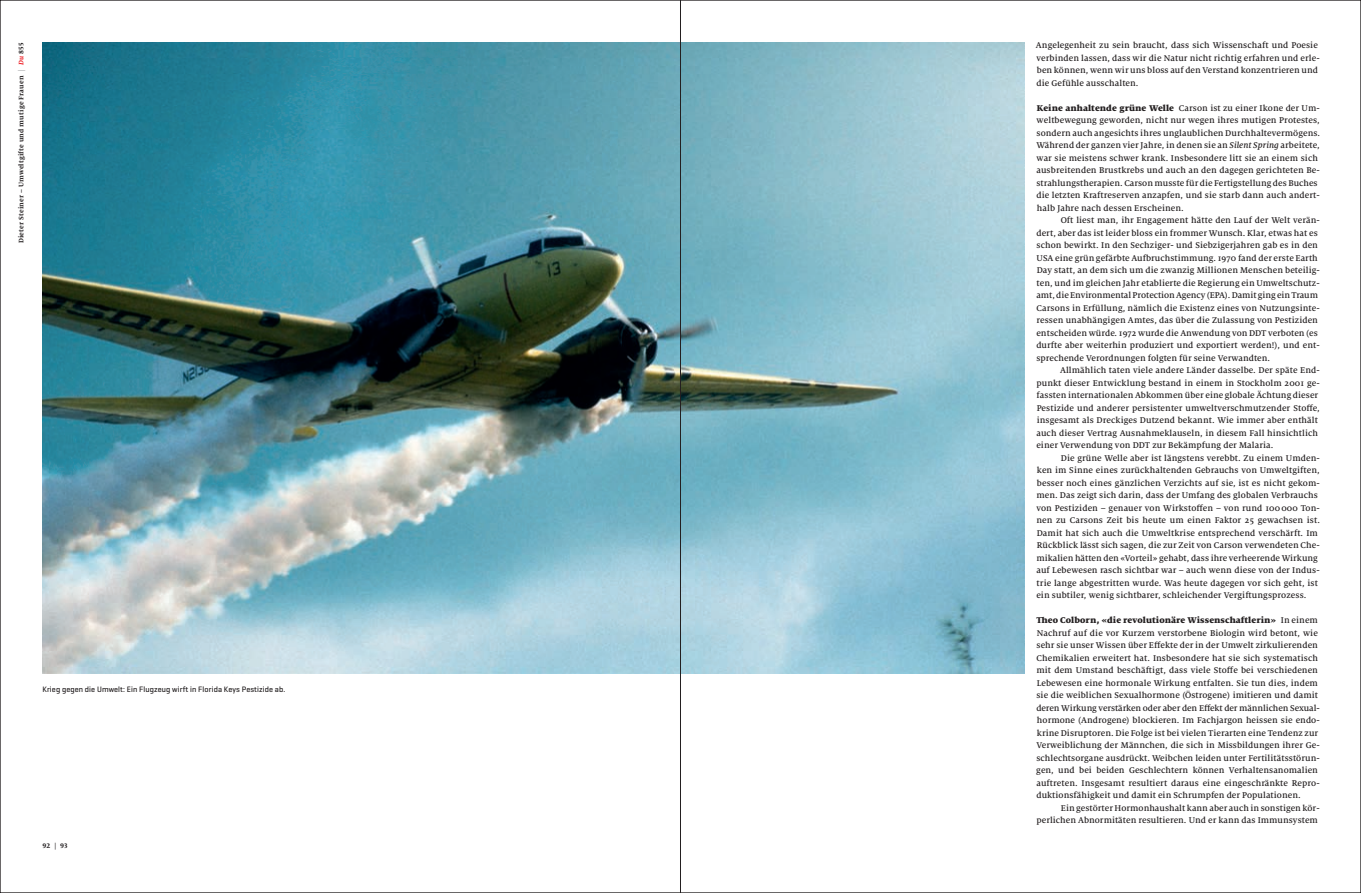
<style>
.page{position:relative;width:1361px;height:893px;background:#fff}
.page>*{position:absolute;margin:0;border:0;box-sizing:border-box;transform-origin:0 0}
.t1{font:500 9.2px/12.5px "Milo Serif OT";letter-spacing:.01em;color:#231f20}
.t2{font:500 8px "Geogrotesque";letter-spacing:.01em;color:#231f20}
.t3{font:700 7.2px "Milo Serif OT";letter-spacing:.025em;color:#231f20}
.s1{font-weight:400;color:#76787b}
.s2{font-style:italic;color:#ee1d23}
.s3{font-weight:900}
.s4{font-style:italic}
</style>
<div class="page">
<img style="left:43px;top:43px;width:981px;height:630px">
<hr style="left:680px;top:0;width:1px;height:893px;background:#231f20">
<p class="t3" style="left:17px;top:243px;width:202px;rotate:-90deg">Dieter Steiner – Umweltgifte und mutige Frauen <span class="s1">|</span> <span class="s2">Du</span> 855</p>
<p class="t1" style="left:1036px;top:39px;width:285px">Angelegenheit zu sein braucht, dass sich Wissenschaft und Poesie verbinden lassen, dass wir die Natur nicht richtig erfahren und erle&shy;ben können, wenn wir uns bloss auf den Verstand konzentrieren und die Gefühle ausschalten.</p>
<p class="t1" style="left:1036px;top:102px;width:285px"><span class="s3">Keine anhaltende grüne Welle</span> Carson ist zu einer Ikone der Um&shy;weltbewegung geworden, nicht nur wegen ihres mutigen Protestes, sondern auch angesichts ihres unglaublichen Durchhaltevermögens.<br>Während der ganzen vier Jahre, in denen sie an <span class="s4">Silent Spring</span> arbeitete, war sie meistens schwer krank. Insbesondere litt sie an einem sich ausbreitenden Brustkrebs und auch an den dagegen gerichteten Be&shy;strahlungstherapien. Carson musste für die Fertigstellung des Buches die letzten Kraftreserven anzapfen, und sie starb dann auch andert&shy;halb Jahre nach dessen Erscheinen.</p>
<p class="t1" style="left:1036px;top:214px;width:285px;text-indent:24px">Oft liest man, ihr Engagement hätte den Lauf der Welt verän&shy;dert, aber das ist leider bloss ein frommer Wunsch. Klar, etwas hat es schon bewirkt. In den Sechziger- und Siebzigerjahren gab es in den USA eine grün gefärbte Aufbruchstimmung. 1970 fand der erste Earth Day statt, an dem sich um die zwanzig Millionen Menschen beteilig&shy;ten, und im gleichen Jahr etablierte die Regierung ein Umweltschutz&shy;amt, die Environmental Protection Agency (EPA). Damit ging ein Traum Carsons in Erfüllung, nämlich die Existenz eines von Nutzungsinte&shy;ressen unabhängigen Amtes, das über die Zulassung von Pestiziden entscheiden würde. 1972 wurde die Anwendung von DDT verboten (es durfte aber weiterhin produziert und exportiert werden!), und ent&shy;sprechende Verordnungen folgten für seine Verwandten.</p>
<p class="t1" style="left:1036px;top:364px;width:285px;text-indent:24px">Allmählich taten viele andere Länder dasselbe. Der späte End&shy;punkt dieser Entwicklung bestand in einem in Stockholm 2001 ge&shy;fassten internationalen Abkommen über eine globale Ächtung dieser Pestizide und anderer persistenter umweltverschmutzender Stoffe, insgesamt als Dreckiges Dutzend bekannt. Wie immer aber enthält auch dieser Vertrag Ausnahmeklauseln, in diesem Fall hinsichtlich einer Verwendung von DDT zur Bekämpfung der Malaria.</p>
<p class="t1" style="left:1036px;top:452px;width:285px;text-indent:24px">Die grüne Welle aber ist längstens verebbt. Zu einem Umden&shy;ken im Sinne eines zurückhaltenden Gebrauchs von Umweltgiften, besser noch eines gänzlichen Verzichts auf sie, ist es nicht gekom&shy;men. Das zeigt sich darin, dass der Umfang des globalen Verbrauchs von Pestiziden – genauer von Wirkstoffen – von rund 100000 Ton&shy;nen zu Carsons Zeit bis heute um einen Faktor 25 gewachsen ist.<br>Damit hat sich auch die Umweltkrise entsprechend verschärft. Im Rückblick lässt sich sagen, die zur Zeit von Carson verwendeten Che&shy;mikalien hätten den «Vorteil» gehabt, dass ihre verheerende Wirkung auf Lebewesen rasch sichtbar war – auch wenn diese von der Indus&shy;trie lange abgestritten wurde. Was heute dagegen vor sich geht, ist ein subtiler, wenig sichtbarer, schleichender Vergiftungsprozess.</p>
<p class="t1" style="left:1036px;top:614px;width:285px"><span class="s3">Theo Colborn, «die revolutionäre Wissenschaftlerin»</span> In einem Nachruf auf die vor Kurzem verstorbene Biologin wird betont, wie sehr sie unser Wissen über Effekte der in der Umwelt zirkulierenden Chemikalien erweitert hat. Insbesondere hat sie sich systematisch mit dem Umstand beschäftigt, dass viele Stoffe bei verschiedenen Lebewesen eine hormonale Wirkung entfalten. Sie tun dies, indem sie die weiblichen Sexualhormone (Östrogene) imitieren und damit deren Wirkung verstärken oder aber den Effekt der männlichen Sexual&shy;hormone (Androgene) blockieren. Im Fachjargon heissen sie endo&shy;krine Disruptoren. Die Folge ist bei vielen Tierarten eine Tendenz zur Verweiblichung der Männchen, die sich in Missbildungen ihrer Ge&shy;schlechtsorgane ausdrückt. Weibchen leiden unter Fertilitätsstörun&shy;gen, und bei beiden Geschlechtern können Verhaltensanomalien auftreten. Insgesamt resultiert daraus eine eingeschränkte Repro&shy;duktionsfähigkeit und damit ein Schrumpfen der Populationen.</p>
<p class="t1" style="left:1036px;top:802px;width:285px;text-align:right">Ein gestörter Hormonhaushalt kann aber auch in sonstigen kör&shy;perlichen Abnormitäten resultieren. Und er kann das Immunsystem</p>
<p class="t2" style="left:43px;top:684px;width:244px">Krieg gegen die Umwelt: Ein Flugzeug wirft in Florida Keys Pestizide ab.</p>
<p class="t3" style="left:43px;top:842px;width:27px">92 | 93</p>
</div>
